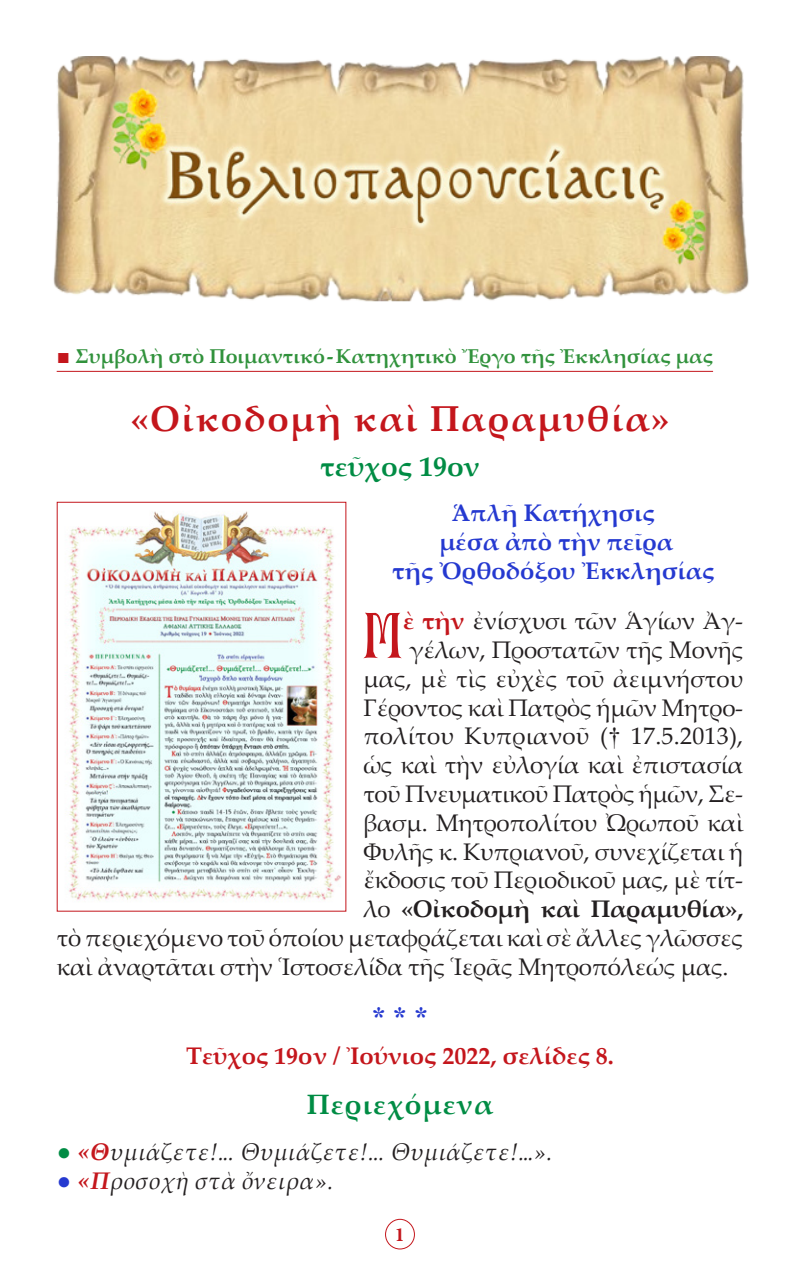
<style>
.page{position:relative;width:800px;height:1270px;background:#fff}
.page>*{position:absolute;margin:0;border:0;box-sizing:border-box;transform-origin:0 0}
.t1{font:65px "BYZIMAK";color:#c4161c}
.t2{font:700 36px "Palatino Linotype";letter-spacing:.05em;color:#c4161c}
.t3{font:700 28px "Palatino Linotype";letter-spacing:.04em;color:#008c44}
.t4{font:700 28px "Palatino Linotype";color:#008c44}
.t5{font:28px "CTOS New Times Bold Test 1";color:#2539d0}
.t6{font:24px/28.8px "Palatino Linotype";letter-spacing:-.01em;color:#231f20;text-align:justify}
.t7{font:italic 24px "Palatino Linotype";letter-spacing:.01em;color:#231f20}
.t8{font:700 24px "Palatino Linotype";color:#2539d0}
.t9{font:700 24px "Palatino Linotype";color:#c4161c}
.t10{font:700 24px "Palatino Linotype";letter-spacing:-.01em;color:#231f20}
.t11{font:700 20px "Palatino Linotype";color:#31923c}
.t12{font:700 20px "Minion Pro";color:#c4161c}
.s1{font-family:"Times New Roman";font-weight:400;font-size:22px;color:#c4161c}
.s2{font-weight:700;color:#c4161c}
.s3{font-family:"CTOS New Times Roman Test 1"}
.s4{font-weight:400}
.s5{font-family:"CTOS New Times Italic Test 1";font-style:normal;color:#008c44}
.s6{font-family:"CTOS New Times Italic Test 1";font-style:normal;color:#2539d0}
</style>
<div class="page">
<hr style="left:57px;top:371px;width:656px;height:1px;background:#c4161c">
<img style="left:53px;top:57px;width:696px;height:245px">
<div style="left:385px;top:1219px;width:30px;height:30px;border:1px solid #c4161c;border-radius:50%"></div>
<img style="left:68px;top:511px;width:273px;height:390px">
<p class="t11" style="left:57px;top:342px;width:658px"><span class="s1">■</span> Συμβολὴ στὸ Ποιμαντικό-Κατηχητικὸ Ἔργο τῆς Ἐκκλησίας μας</p>
<p class="t2" style="left:130px;top:393px;width:541px">«Oἰκοδομὴ καὶ Παραμυθία»</p>
<p class="t4" style="left:320px;top:446px;width:161px">τεῦχος 19ον</p>
<p class="t8" style="left:452px;top:496px;width:204px">Ἁπλῆ Κατήχησις</p>
<p class="t8" style="left:439px;top:525px;width:235px">μέσα ἀπὸ τὴν πεῖρα</p>
<p class="t8" style="left:392px;top:553px;width:324px">τῆς Ὀρθοδόξου Ἐκκλησίας</p>
<p class="t1" style="left:362px;top:597px;width:43px">M</p>
<p class="t6" style="left:403px;top:606px;width:342px"><span class="s2">ὲ τὴν</span> ἐνίσχυσι τῶν Ἁγίων Ἀγ-</p>
<p class="t6" style="left:363px;top:634px;width:381px;text-indent:46px">γέλων, Προστατῶν τῆς Μονῆς μας, μὲ τὶς εὐχὲς τοῦ ἀειμνήστου Γέροντος καὶ Πατρὸς ἡμῶν Μητρο&shy;πολίτου Κυπριανοῦ (<span class="s3">†</span> 17.5.2013), ὡς καὶ τὴν εὐλογία καὶ ἐπιστασία τοῦ Πνευματικοῦ Πατρὸς ἡμῶν, Σε-</p>
<p class="t6" style="left:363px;top:807px;width:381px">βασμ. Μητροπολίτου Ὠρωποῦ καὶ</p>
<p class="t6" style="left:363px;top:836px;width:381px">Φυλῆς κ. Κυπριανοῦ, συνεχίζεται ἡ</p>
<p class="t6" style="left:363px;top:865px;width:381px">ἔκδοσις τοῦ Περιοδικοῦ μας, μὲ τίτ-</p>
<p class="t10" style="left:363px;top:892px;width:381px"><span class="s4">λο</span> «Οἰκοδομὴ καὶ Παραμυθία»,</p>
<p class="t6" style="left:57px;top:922px;width:688px">τὸ περιεχόμενο τοῦ ὁποίου μεταφράζεται καὶ σὲ ἄλλες γλῶσσες</p>
<p class="t6" style="left:57px;top:951px;width:673px">καὶ ἀναρτᾶται στὴν Ἱστοσελίδα τῆς Ἱερᾶς Μητροπόλεώς μας.</p>
<p class="t5" style="left:372px;top:1001px;width:57px">* * *</p>
<p class="t9" style="left:186px;top:1038px;width:429px">Τεῦχος 19ον / Ἰούνιος 2022, σελίδες 8.</p>
<p class="t3" style="left:307px;top:1085px;width:188px">Περιεχόμενα</p>
<p class="t7" style="left:57px;top:1135px;width:497px"><span class="s5">●</span> <span class="s2">«Θ</span>υμιάζετε!... Θυμιάζετε!... Θυμιάζετε!...».</p>
<p class="t7" style="left:57px;top:1164px;width:278px"><span class="s6">●</span> <span class="s2">«Π</span>ροσοχὴ στὰ ὄνειρα».</p>
<p class="t12" style="left:395px;top:1220px;width:11px">1</p>
</div>
